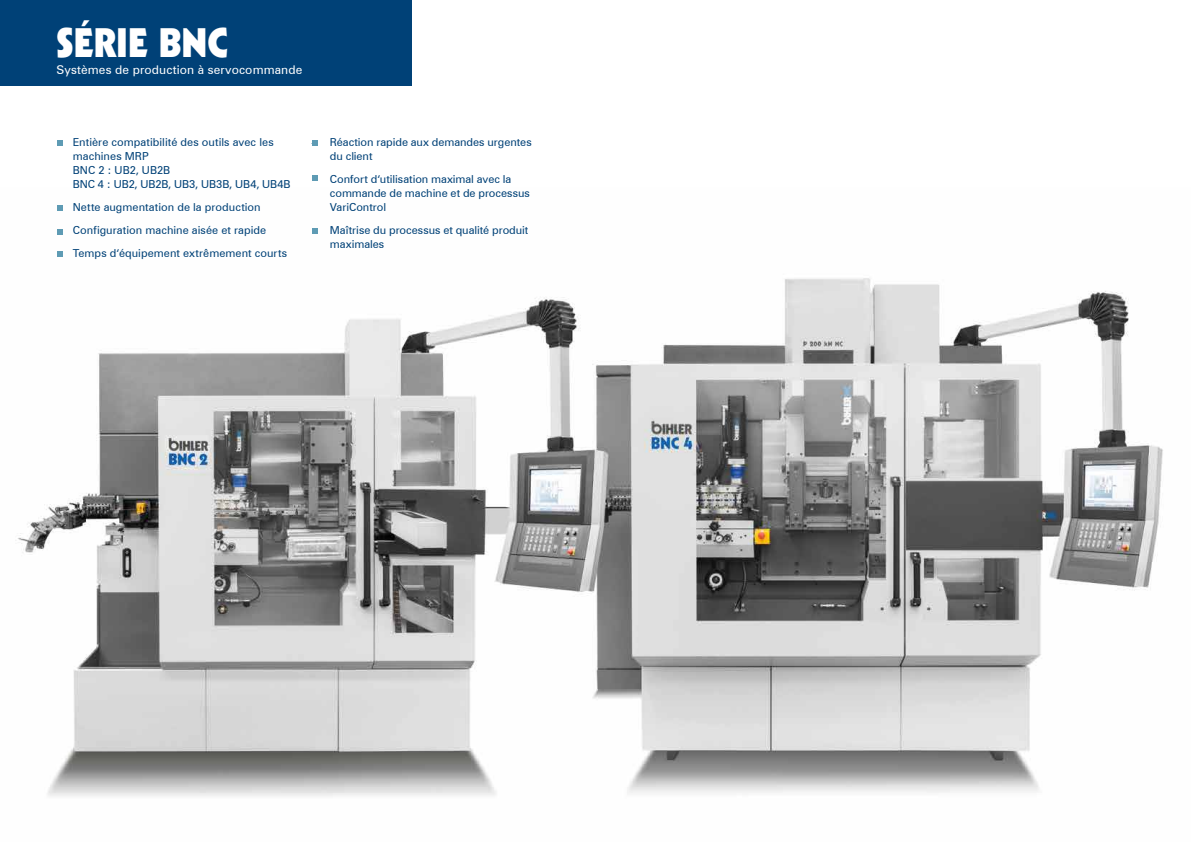
<style>
.page{position:relative;width:1191px;height:842px;background:#fff}
.page>*{position:absolute;margin:0;border:0;box-sizing:border-box;transform-origin:0 0}
.t1{font:900 40px "Kabel";color:#fff}
.t2{font:12px "Zurich BT";letter-spacing:.01em;color:#fff}
.t3{font:11px/14px "Zurich BT";color:#004177}
</style>
<div class="page">
<img style="left:15px;top:205px;width:1148px;height:591px">
<div style="left:0;top:0;width:411px;height:85px;background:#004177"></div>
<svg style="left:57px;top:140px;width:5px;height:6px"></svg>
<svg style="left:312px;top:140px;width:6px;height:6px"></svg>
<svg style="left:312px;top:175px;width:6px;height:6px"></svg>
<svg style="left:312px;top:228px;width:6px;height:6px"></svg>
<svg style="left:57px;top:251px;width:5px;height:6px"></svg>
<svg style="left:57px;top:206px;width:5px;height:5px"></svg>
<svg style="left:57px;top:229px;width:5px;height:5px"></svg>
<h1 class="t1" style="left:57px;top:18px;width:173px">SÉRIE BNC</h1>
<p class="t2" style="left:57px;top:62px;width:247px">Systèmes de production à servocommande</p>
<p class="t3" style="left:73px;top:135px;width:219px">Entière compatibilité des outils avec les machines MRP<br>BNC 2 : UB2, UB2B<br>BNC 4 : UB2, UB2B, UB3, UB3B, UB4, UB4B</p>
<p class="t3" style="left:73px;top:195px;width:216px;line-height:23px">Nette augmentation de la production<br>Configuration machine aisée et rapide<br>Temps d‘équipement extrêmement courts</p>
<p class="t3" style="left:330px;top:135px;width:203px;text-indent:-18px">– Réaction rapide aux demandes urgentes du client</p>
<p class="t3" style="left:330px;top:172px;width:201px">Confort d‘utilisation maximal avec la commande de machine et de processus<br>VariControl</p>
<p class="t3" style="left:330px;top:223px;width:200px">Maîtrise du processus et qualité produit maximales</p>
</div>
